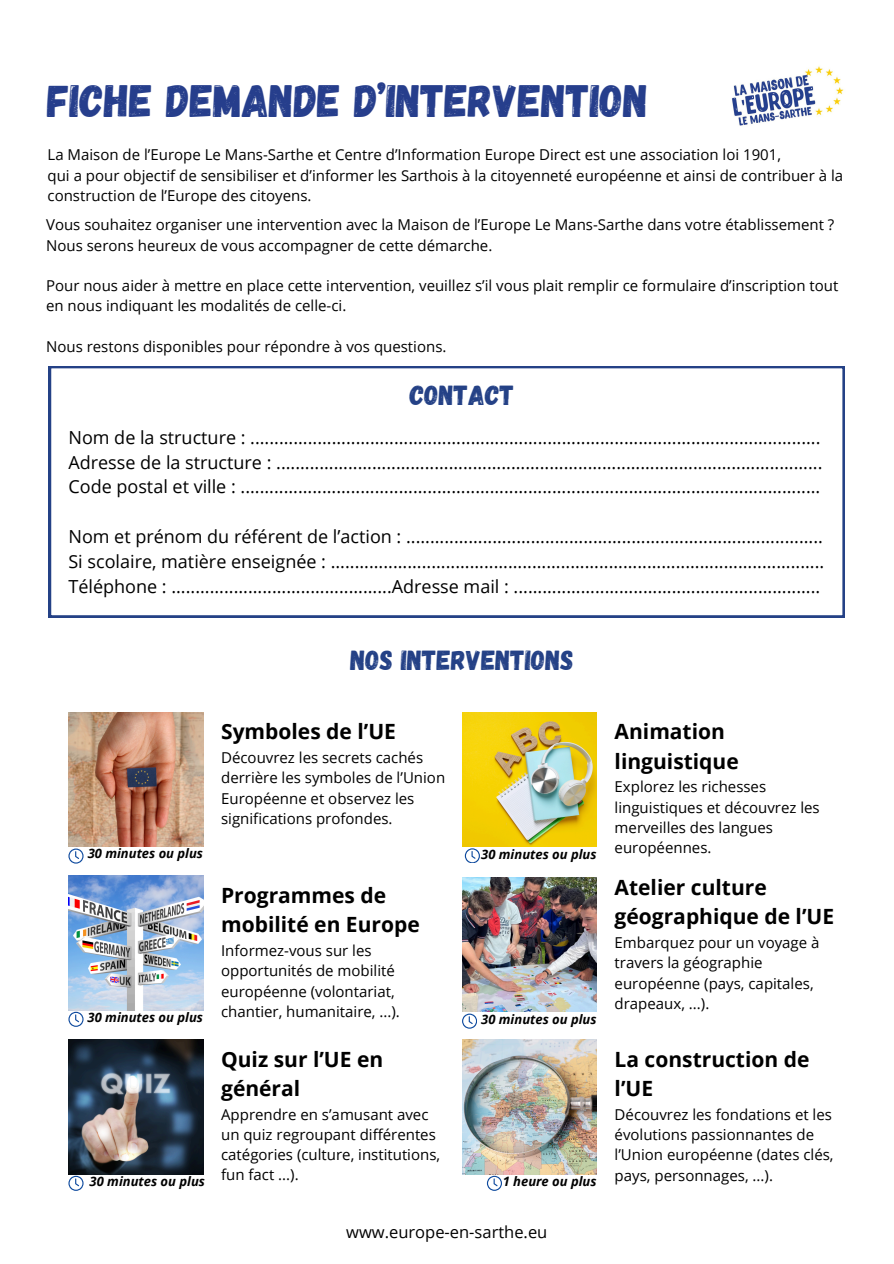
<style>
.page{position:relative;width:894px;height:1264px;background:#fff}
.page>*{position:absolute;margin:0;border:0;box-sizing:border-box;transform-origin:0 0}
.t1{font:45.3px "Gagalin";color:#263e8c}
.t2{font:27.6px "Gagalin";color:#244186}
.t3{font:700 21px/29.2px "Open Sans";color:#000}
.t4{font:18px/24.8px "Open Sans";color:#000;text-align:justify}
.t5{font:16.5px "Open Sans";color:#000}
.t6{font:15px/20.2px "Open Sans";color:#000}
.t7{font:italic 700 12.9px "Open Sans";color:#000}
</style>
<div class="page">
<svg style="left:49px;top:366px;width:795px;height:251px"></svg>
<img style="left:68px;top:712px;width:135px;height:134px">
<img style="left:68px;top:875px;width:135px;height:135px">
<img style="left:68px;top:1039px;width:135px;height:135px">
<img style="left:462px;top:712px;width:134px;height:134px">
<img style="left:732px;top:66px;width:112px;height:60px">
<img style="left:462px;top:877px;width:134px;height:134px">
<img style="left:462px;top:1039px;width:134px;height:135px">
<svg style="left:68px;top:1175px;width:15px;height:15px"></svg>
<svg style="left:68px;top:1011px;width:15px;height:15px"></svg>
<svg style="left:68px;top:848px;width:15px;height:15px"></svg>
<svg style="left:464px;top:848px;width:15px;height:15px"></svg>
<svg style="left:462px;top:1013px;width:14px;height:15px"></svg>
<svg style="left:487px;top:1175px;width:14px;height:15px"></svg>
<p class="t1" style="left:48px;top:71px;width:602px">FICHE DEMANDE D’INTERVENTION</p>
<p class="t6" style="left:48px;top:144px;width:796px">La Maison de l’Europe Le Mans-Sarthe et Centre d’Information Europe Direct est une association loi 1901,<br>qui a pour objectif de sensibiliser et d’informer les Sarthois à la citoyenneté européenne et ainsi de contribuer à la construction de l’Europe des citoyens.</p>
<p class="t6" style="left:46px;top:214px;width:789px">Vous souhaitez organiser une intervention avec la Maison de l’Europe Le Mans-Sarthe dans votre établissement ?<br>Nous serons heureux de vous accompagner de cette démarche.</p>
<p class="t6" style="left:46px;top:275px;width:793px">Pour nous aider à mettre en place cette intervention, veuillez s’il vous plait remplir ce formulaire d’inscription tout en nous indiquant les modalités de celle-ci.</p>
<p class="t6" style="left:46px;top:336px;width:402px">Nous restons disponibles pour répondre à vos questions.</p>
<p class="t2" style="left:409px;top:377px;width:106px">CONTACT</p>
<p class="t4" style="left:68px;top:424px;width:755px">Nom de la structure : .......................................................................................................................<br>Adresse de la structure : ..................................................................................................................<br>Code postal et ville : .........................................................................................................................</p>
<p class="t4" style="left:68px;top:523px;width:757px">Nom et prénom du référent de l’action : .......................................................................................<br>Si scolaire, matière enseignée : .......................................................................................................<br>Téléphone : ..............................................Adresse mail : ................................................................</p>
<h4 class="t2" style="left:350px;top:642px;width:225px">NOS INTERVENTIONS</h4>
<h4 class="t3" style="left:221px;top:716px;width:176px">Symboles de l’UE</h4>
<h4 class="t6" style="left:221px;top:747px;width:225px">Découvrez les secrets cachés derrière les symboles de l’Union<br>Européenne et observez les significations profondes.</h4>
<p class="t7" style="left:88px;top:844px;width:117px">30 minutes ou plus</p>
<h4 class="t7" style="left:481px;top:844px;width:117px">30 minutes ou plus</h4>
<p class="t7" style="left:88px;top:1008px;width:117px">30 minutes ou plus</p>
<h4 class="t7" style="left:90px;top:1172px;width:117px">30 minutes ou plus</h4>
<h4 class="t3" style="left:221px;top:880px;width:200px">Programmes de mobilité en Europe</h4>
<h4 class="t6" style="left:221px;top:940px;width:180px">Informez-vous sur les opportunités de mobilité européenne (volontariat, chantier, humanitaire, ...).</h4>
<p class="t3" style="left:221px;top:1043px;width:164px">Quiz sur l’UE en général</p>
<p class="t6" style="left:221px;top:1103px;width:220px">Apprendre en s’amusant avec un quiz regroupant différentes catégories (culture, institutions, fun fact ...).</p>
<h3 class="t7" style="left:481px;top:1009px;width:117px">30 minutes ou plus</h3>
<p class="t7" style="left:502px;top:1172px;width:95px">1 heure ou plus</p>
<p class="t5" style="left:346px;top:1220px;width:203px">www.europe-en-sarthe.eu</p>
<p class="t3" style="left:614px;top:716px;width:126px">Animation linguistique</p>
<p class="t6" style="left:614px;top:776px;width:206px">Explorez les richesses linguistiques et découvrez les merveilles des langues européennes.</p>
<h2 class="t3" style="left:614px;top:872px;width:221px">Atelier culture géographique de l’UE</h2>
<h2 class="t6" style="left:614px;top:932px;width:206px">Embarquez pour un voyage à travers la géographie européenne (pays, capitales, drapeaux, ...).</h2>
<h2 class="t3" style="left:614px;top:1044px;width:196px">La construction de l’UE</h2>
<h2 class="t6" style="left:614px;top:1103px;width:220px">Découvrez les fondations et les évolutions passionnantes de l’Union européenne (dates clés, pays, personnages, ...).</h2>
</div>
